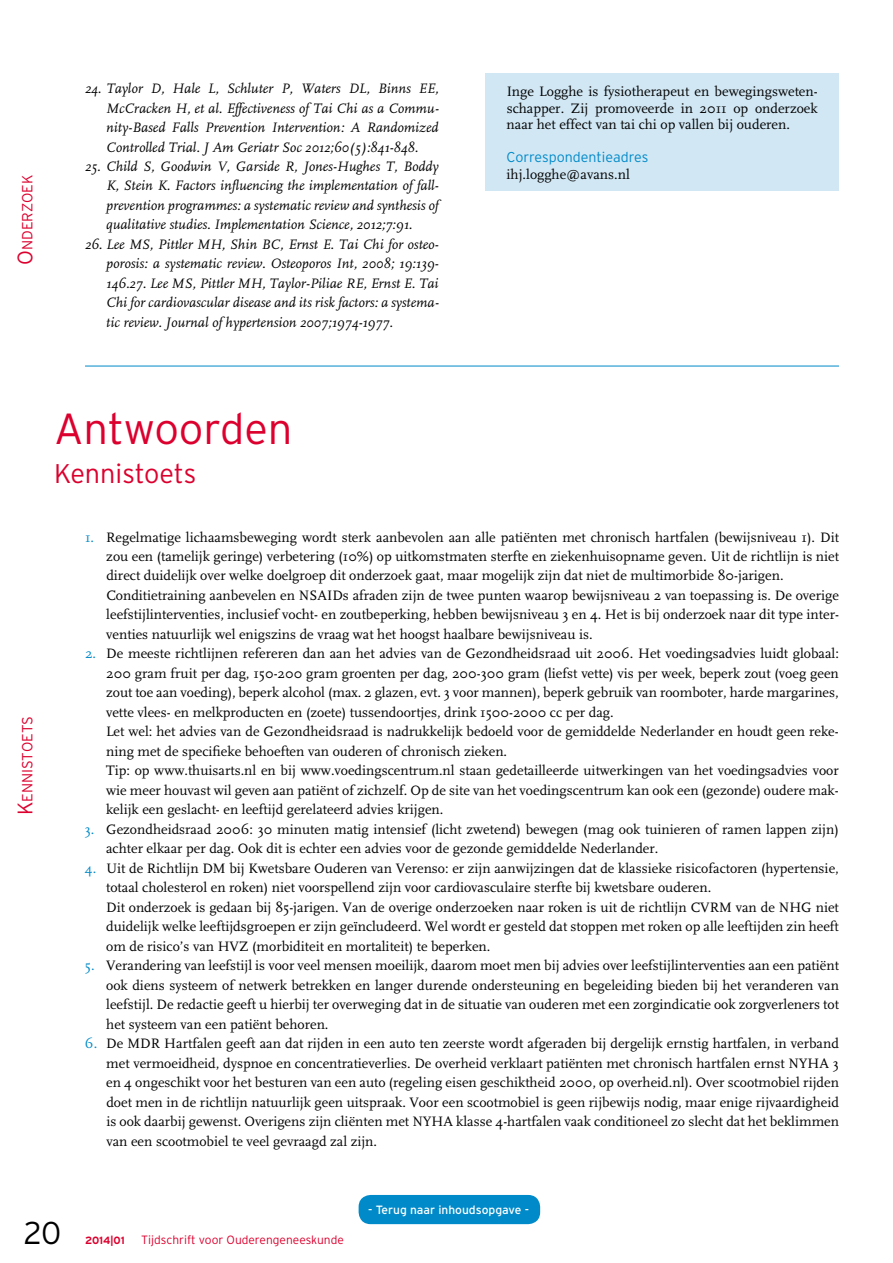
<style>
.page{position:relative;width:893px;height:1263px;background:#fff}
.page>*{position:absolute;margin:0;border:0;box-sizing:border-box;transform-origin:0 0}
.t1{font:300 43.5px "Interstate";color:#dc002e}
.t2{font:300 31.5px "Interstate";color:#000}
.t3{font:300 27px "Interstate";letter-spacing:-.005em;color:#dc002e}
.t4{font:300 14.7px "Interstate";color:#dc002e}
.t5{font:14.25px/19.5px "FF Scala";color:#000}
.t6{font:italic 14.25px/19.5px "FF Scala";color:#000;text-align:justify}
.t7{font:300 14.25px "Interstate";color:#008ac9}
.t8{font:300 12px "Interstate";color:#dc002e}
.t9{font:12px "Interstate";color:#fff}
.t10{font:700 10.5px "Interstate";color:#dc002e}
.s1{font-size:21px}
.s2{color:#008ac9}
</style>
<div class="page">
<div style="left:359px;top:1195px;width:181px;height:29px;background:#008ac9;border-radius:12px"></div>
<div style="left:485px;top:74px;width:354px;height:116px;background:#d1e7f4"></div>
<hr style="left:85px;top:366px;width:754px;height:1px;background:#008ac9">
<p class="t4" style="left:19px;top:265px;width:89px;rotate:-90deg"><span class="s1">O</span>NDERZOEK</p>
<p class="t6" style="left:106px;top:79px;width:334px;text-indent:-21px">24. Taylor D, Hale L, Schluter P, Waters DL, Binns EE, McCracken H, et al. Effectiveness of Tai Chi as a Commu&shy;nity-Based Falls Prevention Intervention: A Randomized Controlled Trial. J Am Geriatr Soc 2012;60(5):841-848.</p>
<p class="t6" style="left:106px;top:157px;width:334px;text-indent:-21px">25. Child S, Goodwin V, Garside R, Jones-Hughes T, Boddy K, Stein K. Factors influencing the implementation of fall&shy;prevention programmes: a systematic review and synthesis of qualitative studies. Implementation Science, 2012;7:91.</p>
<p class="t6" style="left:106px;top:235px;width:334px;text-indent:-21px">26. Lee MS, Pittler MH, Shin BC, Ernst E. Tai Chi for osteo&shy;porosis: a systematic review. Osteoporos Int, 2008; 19:139- 146.27. Lee MS, Pittler MH, Taylor-Piliae RE, Ernst E. Tai Chi for cardiovascular disease and its risk factors: a systema&shy;tic review. Journal of hypertension 2007;1974-1977.</p>
<p class="t5" style="left:507px;top:83px;width:313px;line-height:16.5px;text-align:justify">Inge Logghe is fysiotherapeut en bewegingsweten&shy;schapper. Zij promoveerde in 2011 op onderzoek naar het effect van tai chi op vallen bij ouderen.</p>
<p class="t7" style="left:507px;top:149px;width:143px">Correspondentieadres</p>
<p class="t5" style="left:507px;top:164px;width:125px">ihj.logghe@avans.nl</p>
<p class="t4" style="left:19px;top:815px;width:100px;rotate:-90deg"><span class="s1">K</span>ENNISTOETS</p>
<h1 class="t1" style="left:54px;top:404px;width:240px">Antwoorden</h1>
<h3 class="t3" style="left:54px;top:458px;width:144px">Kennistoets</h3>
<p class="t5" style="left:106px;top:527px;width:734px;text-indent:-21px"><span class="s2">1.</span> Regelmatige lichaamsbeweging wordt sterk aanbevolen aan alle patiënten met chronisch hartfalen (bewijsniveau 1). Dit zou een (tamelijk geringe) verbetering (10%) op uitkomstmaten sterfte en ziekenhuisopname geven. Uit de richtlijn is niet direct duidelijk over welke doelgroep dit onderzoek gaat, maar mogelijk zijn dat niet de multimorbide 80-jarigen.<br>Conditietraining aanbevelen en NSAIDs afraden zijn de twee punten waarop bewijsniveau 2 van toepassing is. De overige leefstijlinterventies, inclusief vocht- en zoutbeperking, hebben bewijsniveau 3 en 4. Het is bij onderzoek naar dit type inter&shy;venties natuurlijk wel enigszins de vraag wat het hoogst haalbare bewijsniveau is.</p>
<p class="t5" style="left:106px;top:644px;width:734px;text-indent:-21px"><span class="s2">2.</span> De meeste richtlijnen refereren dan aan het advies van de Gezondheidsraad uit 2006. Het voedingsadvies luidt globaal:<br>200 gram fruit per dag, 150-200 gram groenten per dag, 200-300 gram (liefst vette) vis per week, beperk zout (voeg geen zout toe aan voeding), beperk alcohol (max. 2 glazen, evt. 3 voor mannen), beperk gebruik van roomboter, harde margarines, vette vlees- en melkproducten en (zoete) tussendoortjes, drink 1500-2000 cc per dag.<br>Let wel: het advies van de Gezondheidsraad is nadrukkelijk bedoeld voor de gemiddelde Nederlander en houdt geen reke&shy;ning met de specifieke behoeften van ouderen of chronisch zieken.<br>Tip: op www.thuisarts.nl en bij www.voedingscentrum.nl staan gedetailleerde uitwerkingen van het voedingsadvies voor wie meer houvast wil geven aan patiënt of zichzelf. Op de site van het voedingscentrum kan ook een (gezonde) oudere mak&shy;kelijk een geslacht- en leeftijd gerelateerd advies krijgen.</p>
<p class="t5" style="left:106px;top:820px;width:734px;text-indent:-21px"><span class="s2">3.</span> Gezondheidsraad 2006: 30 minuten matig intensief (licht zwetend) bewegen (mag ook tuinieren of ramen lappen zijn) achter elkaar per dag. Ook dit is echter een advies voor de gezonde gemiddelde Nederlander.</p>
<p class="t5" style="left:106px;top:859px;width:734px;text-indent:-21px"><span class="s2">4.</span> Uit de Richtlijn DM bij Kwetsbare Ouderen van -Verenso: er zijn aanwijzingen dat de klassieke risicofactoren (hypertensie, totaal cholesterol en roken) niet voorspellend zijn voor cardiovasculaire sterfte bij kwetsbare ouderen.<br>Dit onderzoek is gedaan bij 85-jarigen. Van de overige onderzoeken naar roken is uit de richtlijn CVRM van de NHG niet duidelijk welke leeftijdsgroepen er zijn geïncludeerd. Wel wordt er gesteld dat stoppen met roken op alle leeftijden zin heeft om de risico’s van HVZ (morbiditeit en mortaliteit) te beperken.</p>
<p class="t5" style="left:106px;top:956px;width:734px;text-align:justify;text-indent:-21px"><span class="s2">5.</span> Verandering van leefstijl is voor veel mensen moeilijk, daarom moet men bij advies over leefstijlinterventies aan een patiënt ook diens systeem of netwerk betrekken en langer durende ondersteuning en begeleiding bieden bij het veranderen van leefstijl. De redactie geeft u hierbij ter overweging dat in de situatie van ouderen met een zorgindicatie ook zorgverleners tot het systeem van een patiënt behoren.</p>
<p class="t5" style="left:106px;top:1034px;width:734px;text-align:justify;text-indent:-21px"><span class="s2">6.</span> De MDR Hartfalen geeft aan dat rijden in een auto ten zeerste wordt afgeraden bij dergelijk ernstig hartfalen, in verband met vermoeidheid, dyspnoe en concentratieverlies. De overheid verklaart patiënten met chronisch hartfalen ernst NYHA 3 en 4 ongeschikt voor het besturen van een auto (regeling eisen geschiktheid 2000, op overheid.nl). Over scootmobiel rijden doet men in de richtlijn natuurlijk geen uitspraak. Voor een scootmobiel is geen rijbewijs nodig, maar enige rijvaardigheid is ook daarbij gewenst. Overigens zijn cliënten met NYHA klasse 4-hartfalen vaak conditioneel zo slecht dat het beklimmen van een scootmobiel te veel gevraagd zal zijn.</p>
<p class="t9" style="left:368px;top:1203px;width:162px">- Terug naar inhoudsopgave -</p>
<h2 class="t2" style="left:24px;top:1215px;width:39px">20</h2>
<p class="t10" style="left:85px;top:1234px;width:41px">2014|01</p>
<p class="t8" style="left:141px;top:1233px;width:204px">Tijdschrift voor Ouderengeneeskunde</p>
</div>
